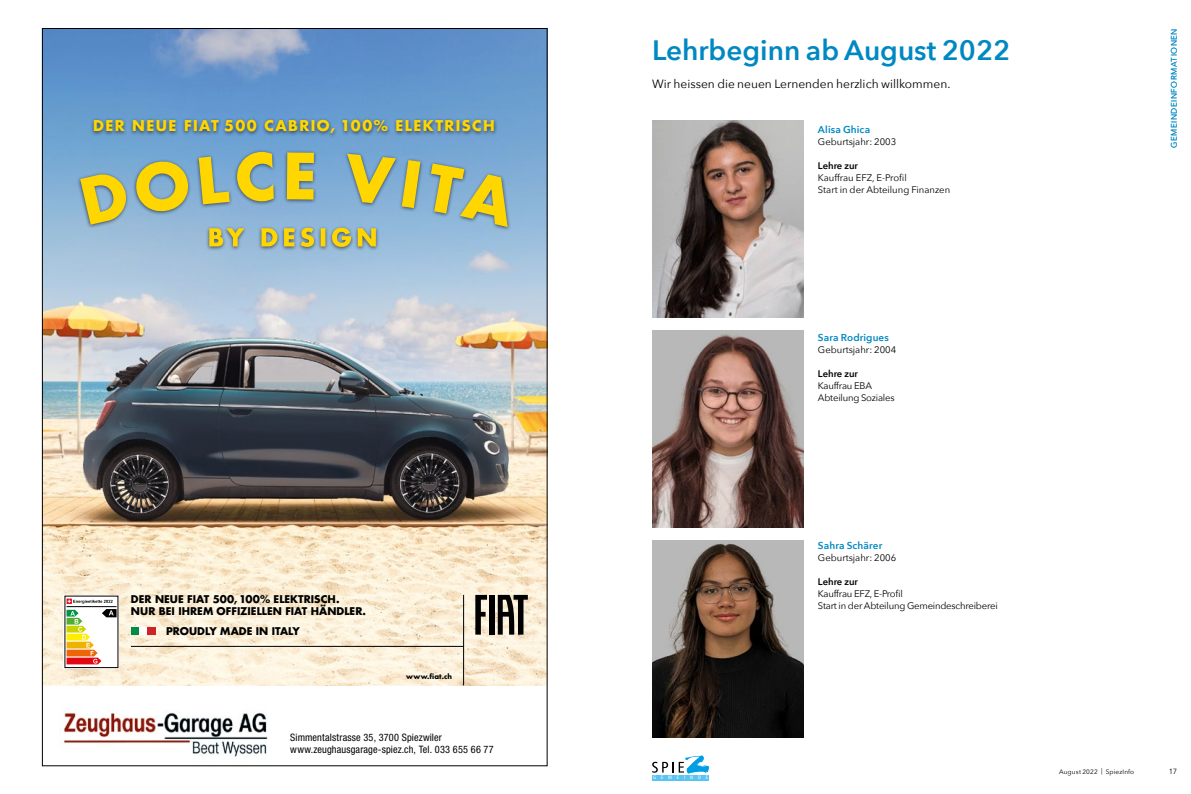
<style>
.page{position:relative;width:1191px;height:794px;background:#fff}
.page>*{position:absolute;margin:0;border:0;box-sizing:border-box;transform-origin:0 0}
.t1{font:600 28px "Avenir Next";color:#0088c2}
.t2{font:700 14.5px "Futura Std";letter-spacing:.1em;color:#ffd600}
.t3{font:12px "Avenir Next";color:#000}
.t4{font:700 10.4px/12.5px "Futura Std";letter-spacing:.005em;color:#000}
.t5{font:condensed 10.3px/12.1px "Helvetica Neue LT Std";letter-spacing:.015em;color:#000}
.t6{font:600 10px "Avenir Next";letter-spacing:.01em;color:#0088c2}
.t7{font:9.5px/12px "Avenir Next";color:#000}
.t8{font:9.5px/12px "Avenir Next";letter-spacing:-.02em;color:#000}
.t9{font:600 9.5px "Avenir Next";color:#000}
.t10{font:8px "Avenir Next";letter-spacing:.07em;color:#0088c2}
.t11{font:7.5px "Avenir Next";color:#000}
.t12{font:700 6.9px "Futura Std";letter-spacing:.015em;color:#000}
.t13{font:6.5px "Avenir Next";letter-spacing:.02em;color:#000}
.t14{font:condensed 4.9px "Frutiger";letter-spacing:1em;color:#fff}
</style>
<div class="page">
<img style="left:63px;top:712px;width:205px;height:45px">
<img style="left:44px;top:30px;width:501px;height:502px">
<svg style="left:44px;top:532px;width:501px;height:153px;background:#f9ecd3"></svg>
<svg style="left:64px;top:595px;width:55px;height:74px"></svg>
<svg style="left:66px;top:598px;width:51px;height:66px"></svg>
<div style="left:131px;top:627px;width:8px;height:8px;background:#008d45"></div>
<div style="left:139px;top:627px;width:8px;height:8px;background:#fff"></div>
<div style="left:147px;top:627px;width:9px;height:8px;background:#ce2329"></div>
<div style="left:489px;top:595px;width:6px;height:39px;background:#000"></div>
<svg style="left:475px;top:595px;width:12px;height:39px"></svg>
<svg style="left:498px;top:595px;width:30px;height:39px"></svg>
<hr style="left:463px;top:595px;width:1px;height:90px;background:#000">
<hr style="left:131px;top:646px;width:332px;height:1px;background:#000">
<div style="left:76px;top:149px;width:435px;height:103px;background:#000;opacity:.6"></div>
<svg style="left:80px;top:152px;width:427px;height:95px;background:#a3b69a"></svg>
<div style="left:90px;top:117px;width:408px;height:21px;background:#000;opacity:.6"></div>
<div style="left:652px;top:775px;width:57px;height:5px;background:#5bc5f2"></div>
<svg style="left:652px;top:755px;width:57px;height:19px"></svg>
<img style="left:652px;top:121px;width:152px;height:196px">
<img style="left:652px;top:331px;width:152px;height:196px">
<img style="left:652px;top:541px;width:152px;height:196px">
<h2 class="t2" style="left:93px;top:116px;width:403px">DER NEUE FIAT 500 CABRIO, 100% ELEKTRISCH</h2>
<p class="t4" style="left:131px;top:592px;width:237px">DER NEUE FIAT 500, 100% ELEKTRISCH.<br>NUR BEI IHREM OFFIZIELLEN FIAT HÄNDLER.</p>
<p class="t4" style="left:166px;top:624px;width:135px">PROUDLY MADE IN ITALY</p>
<p class="t12" style="left:406px;top:672px;width:47px">www.fiat.ch</p>
<p class="t5" style="left:290px;top:731px;width:205px">Simmentalstrasse 35, 3700 Spiezwiler www.zeughausgarage-spiez.ch, Tel. 033 655 66 77</p>
<h1 class="t1" style="left:652px;top:27px;width:359px">Lehrbeginn ab August 2022</h1>
<p class="t3" style="left:652px;top:74px;width:300px">Wir heissen die neuen Lernenden herzlich willkommen.</p>
<p class="t6" style="left:818px;top:120px;width:54px">Alisa Ghica</p>
<p class="t7" style="left:818px;top:135px;width:80px">Geburtsjahr: 2003</p>
<p class="t9" style="left:818px;top:157px;width:42px">Lehre zur</p>
<p class="t7" style="left:818px;top:171px;width:134px">Kauffrau EFZ, E-Profil<br>Start in der Abteilung Finanzen</p>
<p class="t6" style="left:818px;top:329px;width:72px">Sara Rodrigues</p>
<p class="t7" style="left:818px;top:343px;width:80px">Geburtsjahr: 2004</p>
<p class="t9" style="left:818px;top:365px;width:42px">Lehre zur</p>
<p class="t8" style="left:818px;top:379px;width:78px">Kauffrau EBA<br>Abteilung Soziales</p>
<p class="t6" style="left:818px;top:537px;width:66px">Sahra Schärer</p>
<p class="t7" style="left:818px;top:551px;width:80px">Geburtsjahr: 2006</p>
<p class="t9" style="left:818px;top:574px;width:42px">Lehre zur</p>
<p class="t8" style="left:818px;top:587px;width:181px">Kauffrau EFZ, E-Profil<br>Start in der Abteilung Gemeindeschreiberei</p>
<p class="t10" style="left:1167px;top:148px;width:121px;rotate:-90deg">GEMEINDEINFORMATIONEN</p>
<p class="t14" style="left:653px;top:775px;width:56px">GEMEINDE</p>
<p class="t13" style="left:1059px;top:766px;width:77px">August 2022 | SpiezInfo</p>
<p class="t11" style="left:1169px;top:764px;width:10px">17</p>
</div>
